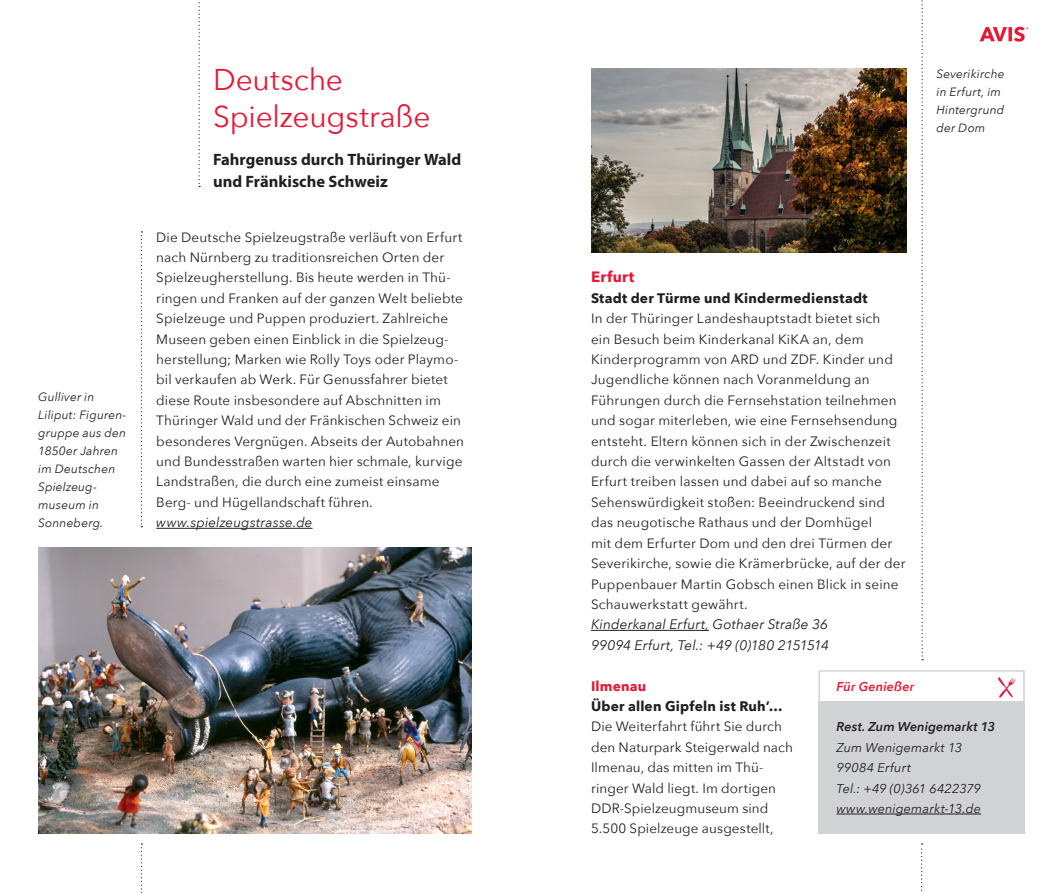
<style>
.page{position:relative;width:1063px;height:893px;background:#fff}
.page>*{position:absolute;margin:0;border:0;box-sizing:border-box;transform-origin:0 0}
.t1{font:30px/37.5px "Avenir Next";letter-spacing:-.01em;color:#e51836}
.t2{font:700 16.5px/22.5px "Myriad Pro";color:#231f20}
.t3{font:700 15px "Avenir Next";letter-spacing:.02em;color:#e51836}
.t4{font:italic 13.8px/20.4px "Avenir Next";letter-spacing:.005em;color:#231f20}
.t5{font:700 13.8px "Avenir Next";letter-spacing:.015em;color:#231f20}
.t6{font:700 13.8px "Avenir Next";letter-spacing:.015em;color:#e51836}
.t7{font:13.5px/20.4px "Avenir Next";letter-spacing:.01em;color:#231f20}
.t8{font:italic 13.5px "Avenir Next";letter-spacing:.01em;color:#231f20}
.t9{font:italic 12.75px/20.4px "Avenir Next";letter-spacing:.01em;color:#231f20}
.t10{font:italic 600 12.75px "Avenir Next";letter-spacing:.005em;color:#231f20}
.t11{font:italic 600 12.75px "Avenir Next";letter-spacing:.015em;color:#e51836}
.t12{font:italic 12px/18px "Avenir Next";letter-spacing:.015em;color:#231f20}
</style>
<div class="page">
<hr style="left:591px;top:630px;width:118px;height:1px;background:#231f20">
<svg style="left:141px;top:231px;width:1px;height:296px"></svg>
<svg style="left:921px;top:843px;width:2px;height:48px"></svg>
<hr style="left:156px;top:528px;width:157px;height:1px;background:#231f20">
<img style="left:38px;top:548px;width:434px;height:285px">
<svg style="left:141px;top:843px;width:1px;height:50px"></svg>
<svg style="left:199px;top:2px;width:1px;height:185px"></svg>
<svg style="left:922px;top:0;width:1px;height:660px"></svg>
<img style="left:591px;top:68px;width:316px;height:184px">
<svg style="left:980px;top:27px;width:49px;height:15px"></svg>
<div style="left:819px;top:670px;width:206px;height:33px;border:2px solid #d1d2d4"></div>
<div style="left:819px;top:702px;width:206px;height:131px;background:#d1d2d4"></div>
<hr style="left:836px;top:814px;width:145px;height:1px;background:#231f20">
<svg style="left:998px;top:677px;width:18px;height:21px"></svg>
<p class="t12" style="left:38px;top:388px;width:90px">Gulliver in<br>Liliput: Figuren&shy;gruppe aus den<br>1850er Jahren im Deutschen<br>Spielzeug&shy;museum in<br>Sonneberg.</p>
<h1 class="t1" style="left:213px;top:59px;width:219px">Deutsche<br>Spielzeugstraße</h1>
<p class="t2" style="left:213px;top:147px;width:250px">Fahrgenuss durch Thüringer Wald und Fränkische Schweiz</p>
<p class="t7" style="left:156px;top:226px;width:309px">Die Deutsche Spielzeugstraße verläuft von Erfurt nach Nürnberg zu traditionsreichen Orten der Spielzeugherstellung. Bis heute werden in Thü&shy;ringen und Franken auf der ganzen Welt beliebte Spielzeuge und Puppen produziert. Zahlreiche Museen geben einen Einblick in die Spielzeug&shy;herstellung; Marken wie Rolly Toys oder Playmo&shy;bil verkaufen ab Werk. Für Genussfahrer bietet diese Route insbesondere auf Abschnitten im Thüringer Wald und der Fränkischen Schweiz ein besonderes Vergnügen. Abseits der Autobahnen und Bundesstraßen warten hier schmale, kurvige Landstraßen, die durch eine zumeist einsame Berg- und Hügellandschaft führen.</p>
<p class="t8" style="left:156px;top:511px;width:158px">www.spielzeugstrasse.de</p>
<p class="t12" style="left:937px;top:64px;width:70px">Severikirche in Erfurt, im<br>Hintergrund der Dom</p>
<p class="t3" style="left:591px;top:264px;width:45px">Erfurt</p>
<p class="t5" style="left:591px;top:286px;width:278px">Stadt der Türme und Kindermedienstadt</p>
<p class="t7" style="left:591px;top:308px;width:316px">In der Thüringer Landeshauptstadt bietet sich<br>ein Besuch beim Kinderkanal KiKA an, dem Kinderprogramm von ARD und ZDF. Kinder und Jugendliche können nach Voranmeldung an Führungen durch die Fernsehstation teilnehmen und sogar miterleben, wie eine Fernsehsendung entsteht. Eltern können sich in der Zwischenzeit durch die verwinkelten Gassen der Altstadt von Erfurt treiben lassen und dabei auf so manche Sehenswürdigkeit stoßen: Beeindruckend sind das neugotische Rathaus und der Domhügel<br>mit dem Erfurter Dom und den drei Türmen der Severikirche, sowie die Krämerbrücke, auf der der Puppenbauer Martin Gobsch einen Blick in seine Schauwerkstatt gewährt.</p>
<p class="t4" style="left:591px;top:614px;width:240px">Kinderkanal Erfurt, Gothaer Straße 36<br>99094 Erfurt, Tel.: +49 (0)180 2151514</p>
<p class="t6" style="left:591px;top:674px;width:57px">Ilmenau</p>
<p class="t5" style="left:591px;top:694px;width:193px">Über allen Gipfeln ist Ruh’…</p>
<p class="t7" style="left:591px;top:716px;width:204px">Die Weiterfahrt führt Sie durch den Naturpark Steigerwald nach<br>Ilmenau, das mitten im Thü&shy;ringer Wald liegt. Im dortigen<br>DDR-Spielzeugmuseum sind<br>5.500 Spielzeuge ausgestellt,</p>
<p class="t11" style="left:836px;top:675px;width:79px">Für Genießer</p>
<p class="t10" style="left:836px;top:716px;width:161px">Rest. Zum Wenigemarkt 13</p>
<p class="t9" style="left:836px;top:737px;width:146px">Zum Wenigemarkt 13<br>99084 Erfurt<br>Tel.: +49 (0)361 6422379 www.wenigemarkt-13.de</p>
</div>
